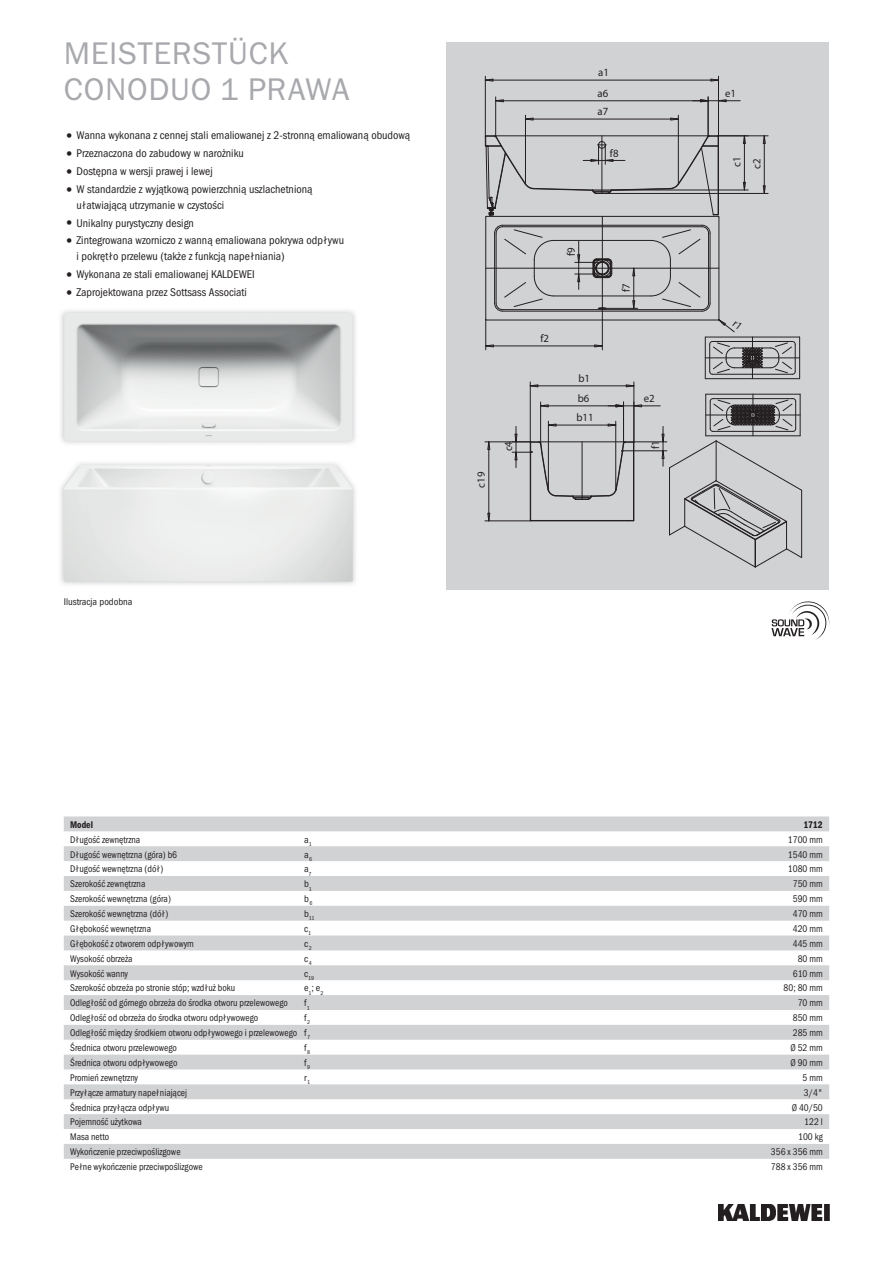
<style>
.page{position:relative;width:893px;height:1263px;background:#fff}
.page>*{position:absolute;margin:0;border:0;box-sizing:border-box;transform-origin:0 0}
.t1{font:31.5px/36px "Franklin Gothic ITC";letter-spacing:.02em;color:#a8a9ad}
.t2{font:11.25px/15.8px "Franklin Gothic Cond ITC";color:#231f20}
.t3{font:10.95px/18.3px "Myriad Pro";color:#231f20}
.t4{font:9.75px "Franklin Gothic Cond ITC";color:#231f20;scale:.95 1}
.t5{font:9.75px "Franklin Gothic Cond ITC";color:#231f20}
.t6{font:600 9.75px "Franklin Gothic Cond ITC";color:#231f20;scale:.95 1}
.t7{font:5.7px "Franklin Gothic Cond ITC";color:#231f20}
.s1{font-size:15.75px}
</style>
<div class="page">
<img style="left:719px;top:1204px;width:110px;height:16px">
<div style="left:446px;top:43px;width:383px;height:547px;background:#d1d2d4"></div>
<img style="left:60px;top:310px;width:296px;height:275px">
<img style="left:64px;top:313px;width:289px;height:269px">
<svg style="left:64px;top:816px;width:765px;height:343px;fill:#d9dadb"></svg>
<svg style="left:771px;top:601px;width:58px;height:39px"></svg>
<svg style="left:485px;top:76px;width:317px;height:491px"></svg>
<h1 class="t1" style="left:64px;top:35px;width:287px">MEISTERSTÜCK<br>CONODUO 1 PRAWA</h1>
<p class="t2" style="left:64px;top:128px;width:348px"><span class="s1">•</span> Wanna wykonana z cennej stali emaliowanej z 2-stronną emaliowaną obudową</p>
<p class="t2" style="left:64px;top:146px;width:182px"><span class="s1">•</span> Przeznaczona do zabudowy w narożniku</p>
<p class="t2" style="left:64px;top:163px;width:150px"><span class="s1">•</span> Dostępna w wersji prawej i lewej</p>
<p class="t2" style="left:77px;top:181px;width:237px;text-indent:-13px"><span class="s1">•</span> W standardzie z wyjątkową powierzchnią uszlachetnioną ułatwiającą utrzymanie w czystości</p>
<p class="t2" style="left:64px;top:215px;width:132px"><span class="s1">•</span> Unikalny purystyczny design</p>
<p class="t2" style="left:77px;top:233px;width:269px;text-indent:-13px"><span class="s1">•</span> Zintegrowana wzorniczo z wanną emaliowana pokrywa odpływu i pokrętło przelewu (także z funkcją napełniania)</p>
<p class="t2" style="left:64px;top:266px;width:192px"><span class="s1">•</span> Wykonana ze stali emaliowanej KALDEWEI</p>
<p class="t2" style="left:64px;top:284px;width:185px"><span class="s1">•</span> Zaprojektowana przez Sottsass Associati</p>
<p class="t5" style="left:64px;top:596px;width:70px">Ilustracja podobna</p>
<p class="t3" style="left:598px;top:63px;width:12px">a1</p>
<p class="t3" style="left:598px;top:84px;width:12px">a6 a7</p>
<p class="t3" style="left:610px;top:144px;width:10px">f8</p>
<p class="t3" style="left:472px;top:488px;width:17px;rotate:-90deg">c19</p>
<p class="t3" style="left:562px;top:256px;width:10px;rotate:-90deg">f9</p>
<p class="t3" style="left:540px;top:329px;width:10px">f2</p>
<p class="t3" style="left:578px;top:369px;width:13px">b1</p>
<p class="t3" style="left:578px;top:389px;width:13px">b6</p>
<p class="t3" style="left:576px;top:408px;width:19px">b11</p>
<p class="t3" style="left:617px;top:292px;width:10px;rotate:-90deg">f7</p>
<p class="t3" style="left:644px;top:389px;width:12px">e2</p>
<p class="t3" style="left:499px;top:451px;width:12px;rotate:-90deg">c4</p>
<p class="t3" style="left:646px;top:449px;width:10px;rotate:-90deg">f1</p>
<p class="t3" style="left:725px;top:84px;width:12px">e1</p>
<p class="t3" style="left:727px;top:167px;width:12px;rotate:-90deg">c1</p>
<p class="t3" style="left:747px;top:169px;width:12px;rotate:-90deg">c2</p>
<p class="t6" style="left:70px;top:819px;width:26px">Model</p>
<p class="t6" style="left:803px;top:819px;width:22px">1712</p>
<p class="t4" style="left:70px;top:834px;width:75px">Długość zewnętrzna</p>
<p class="t5" style="left:304px;top:834px;width:9px">a<sub>1</sub></p>
<p class="t4" style="left:788px;top:834px;width:38px">1700 mm</p>
<p class="t4" style="left:70px;top:848px;width:114px">Długość wewnętrzna (góra) b6</p>
<p class="t5" style="left:304px;top:848px;width:9px">a<sub>6</sub></p>
<p class="t4" style="left:788px;top:848px;width:38px">1540 mm</p>
<p class="t4" style="left:70px;top:863px;width:100px">Długość wewnętrzna (dół)</p>
<p class="t5" style="left:304px;top:863px;width:9px">a<sub>7</sub></p>
<p class="t4" style="left:788px;top:863px;width:38px">1080 mm</p>
<p class="t4" style="left:70px;top:878px;width:81px">Szerokość zewnętrzna</p>
<p class="t5" style="left:304px;top:878px;width:9px">b<sub>1</sub></p>
<p class="t4" style="left:793px;top:878px;width:33px">750 mm</p>
<p class="t4" style="left:70px;top:893px;width:108px">Szerokość wewnętrzna (góra)</p>
<p class="t5" style="left:304px;top:893px;width:10px">b<sub>6</sub></p>
<p class="t4" style="left:793px;top:893px;width:33px">590 mm</p>
<p class="t4" style="left:70px;top:908px;width:105px">Szerokość wewnętrzna (dół)</p>
<p class="t7" style="left:304px;top:915px;width:12px"><sup>b</sup>11</p>
<p class="t4" style="left:793px;top:908px;width:33px">470 mm</p>
<p class="t4" style="left:70px;top:923px;width:87px">Głębokość wewnętrzna</p>
<p class="t5" style="left:304px;top:923px;width:8px">c<sub>1</sub></p>
<p class="t4" style="left:793px;top:923px;width:33px">420 mm</p>
<p class="t4" style="left:70px;top:938px;width:132px">Głębokość z otworem odpływowym</p>
<p class="t5" style="left:304px;top:938px;width:9px">c<sub>2</sub></p>
<p class="t4" style="left:793px;top:938px;width:33px">445 mm</p>
<p class="t4" style="left:70px;top:953px;width:67px">Wysokość obrzeża</p>
<p class="t5" style="left:304px;top:953px;width:9px">c<sub>4</sub></p>
<p class="t4" style="left:798px;top:953px;width:28px">80 mm</p>
<p class="t4" style="left:70px;top:967px;width:63px">Wysokość wanny</p>
<p class="t7" style="left:304px;top:974px;width:11px"><sup>c</sup>19</p>
<p class="t4" style="left:793px;top:967px;width:33px">610 mm</p>
<p class="t4" style="left:70px;top:982px;width:175px">Szerokość obrzeża po stronie stóp; wzdłuż boku</p>
<p class="t5" style="left:304px;top:982px;width:21px">e<sub>1</sub>; e<sub>2</sub></p>
<p class="t4" style="left:784px;top:982px;width:43px">80; 80 mm</p>
<p class="t4" style="left:70px;top:997px;width:231px">Odległość od górnego obrzeża do środka otworu przelewowego</p>
<p class="t5" style="left:304px;top:997px;width:7px">f<sub>1</sub></p>
<p class="t4" style="left:798px;top:997px;width:28px">70 mm</p>
<p class="t4" style="left:70px;top:1012px;width:200px">Odległość od obrzeża do środka otworu odpływowego</p>
<p class="t5" style="left:304px;top:1012px;width:7px">f<sub>2</sub></p>
<p class="t4" style="left:793px;top:1012px;width:33px">850 mm</p>
<p class="t4" style="left:70px;top:1027px;width:254px">Odległość między środkiem otworu odpływowego i przelewowego f<sub>7</sub></p>
<p class="t4" style="left:793px;top:1027px;width:33px">285 mm</p>
<p class="t4" style="left:70px;top:1042px;width:114px">Średnica otworu przelewowego</p>
<p class="t5" style="left:304px;top:1042px;width:7px">f<sub>8</sub></p>
<p class="t4" style="left:790px;top:1042px;width:36px">Ø 52 mm</p>
<p class="t4" style="left:70px;top:1057px;width:114px">Średnica otworu odpływowego</p>
<p class="t5" style="left:304px;top:1057px;width:7px">f<sub>9</sub></p>
<p class="t4" style="left:790px;top:1057px;width:36px">Ø 90 mm</p>
<p class="t4" style="left:70px;top:1072px;width:73px">Promień zewnętrzny</p>
<p class="t5" style="left:304px;top:1072px;width:7px">r<sub>1</sub></p>
<p class="t4" style="left:803px;top:1072px;width:23px">5 mm</p>
<p class="t4" style="left:70px;top:1087px;width:125px">Przyłącze armatury napełniającej</p>
<p class="t4" style="left:804px;top:1087px;width:21px">3/4"</p>
<p class="t4" style="left:70px;top:1101px;width:106px">Średnica przyłącza odpływu</p>
<p class="t4" style="left:792px;top:1101px;width:34px">Ø 40/50</p>
<p class="t4" style="left:70px;top:1116px;width:77px">Pojemność użytkowa</p>
<p class="t4" style="left:804px;top:1116px;width:21px">122 l</p>
<p class="t4" style="left:70px;top:1131px;width:43px">Masa netto</p>
<p class="t4" style="left:798px;top:1131px;width:27px">100 kg</p>
<p class="t4" style="left:70px;top:1146px;width:118px">Wykończenie przeciwpoślizgowe</p>
<p class="t4" style="left:771px;top:1146px;width:56px">356 x 356 mm</p>
<p class="t4" style="left:70px;top:1161px;width:141px">Pełne wykończenie przeciwpoślizgowe</p>
<p class="t4" style="left:771px;top:1161px;width:56px">788 x 356 mm</p>
</div>
